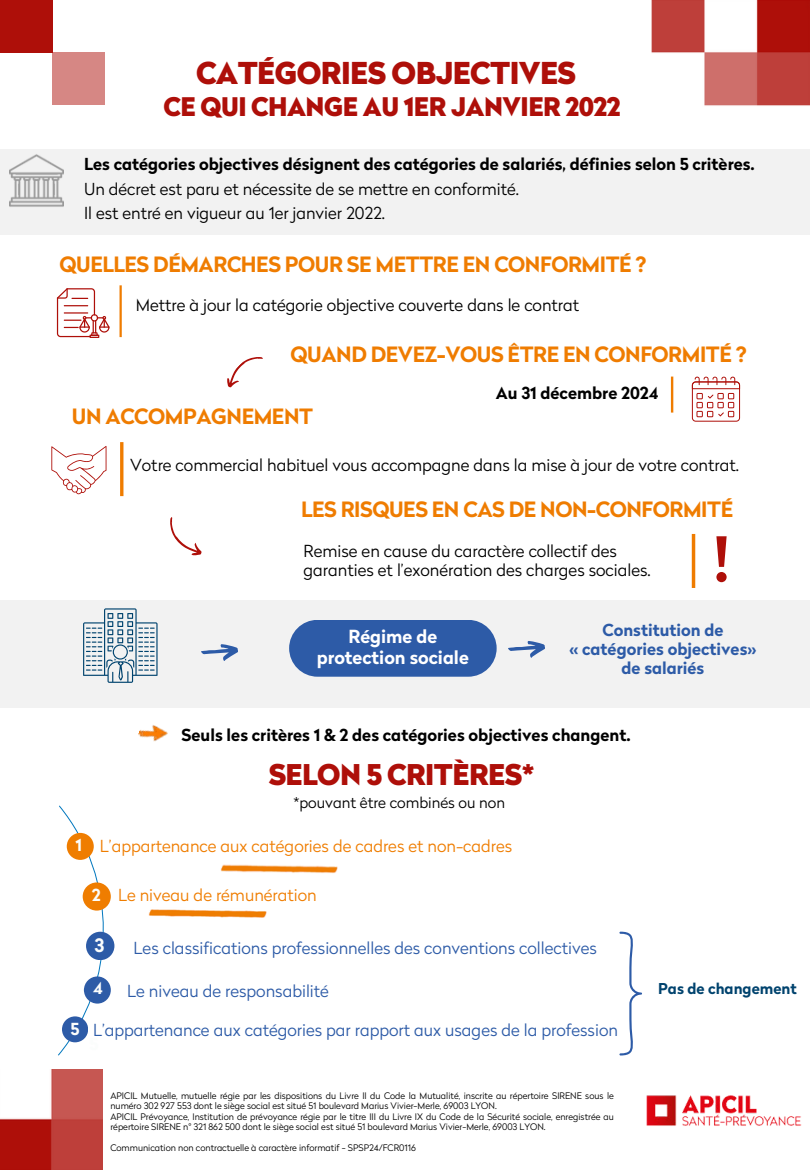
<style>
.page{position:relative;width:810px;height:1170px;background:#fff}
.page>*{position:absolute;margin:0;border:0;box-sizing:border-box;transform-origin:0 0}
.t1{font:900 30px "Radikal";letter-spacing:-.02em;color:#ae0f09}
.t2{font:900 28.5px "Radikal";letter-spacing:-.02em;color:#ae0f09}
.t3{font:900 25.5px "Radikal";letter-spacing:-.02em;color:#ae0f09}
.t4{font:700 21px "Radikal";letter-spacing:-.02em;color:#ef7c00}
.t5{font:700 18.45px "Radikal";color:#fbfdfc}
.t6{font:700 18px/21.3px "Radikal";color:#fff;text-align:center}
.t7{font:300 16.5px/24.8px "Radikal";color:#000}
.t8{font:700 16.5px "Radikal";color:#000}
.t9{font:300 16.5px "Radikal";color:#2d5ba7}
.t10{font:300 16.5px "Radikal";color:#ef7d00}
.t11{font:700 16.5px/19.2px "Radikal";color:#2d5ba7;text-align:center}
.t12{font:700 16.5px "Radikal";color:#fbfdfc}
.t13{font:300 15px "Radikal";color:#000}
.t14{font:700 15px "Radikal";color:#00436e}
.t15{font:300 9px/10.5px "Radikal";color:#000}
</style>
<div class="page">
<img style="left:0;top:1070px;width:103px;height:100px">
<svg style="left:58px;top:806px;width:57px;height:250px"></svg>
<div style="left:0;top:600px;width:810px;height:108px;background:#f2f2f2"></div>
<hr style="left:120px;top:285px;width:2px;height:52px;background:#ef7c00">
<hr style="left:671px;top:377px;width:2px;height:36px;background:#ef7c00">
<hr style="left:120px;top:442px;width:3px;height:54px;background:#ef7c00">
<img style="left:138px;top:725px;width:30px;height:17px">
<div style="left:67px;top:833px;width:27px;height:27px;background:#ef7d00;border-radius:50%"></div>
<div style="left:62px;top:1016px;width:26px;height:26px;background:#2d5ba7;border-radius:50%"></div>
<div style="left:84px;top:976px;width:27px;height:27px;background:#2d5ba7;border-radius:50%"></div>
<img style="left:149px;top:909px;width:118px;height:9px">
<img style="left:220px;top:864px;width:117px;height:9px">
<div style="left:0;top:149px;width:810px;height:86px;background:#f2f2f2"></div>
<img style="left:9px;top:154px;width:54px;height:53px">
<svg style="left:57px;top:288px;width:53px;height:50px"></svg>
<svg style="left:51px;top:446px;width:55px;height:48px"></svg>
<hr style="left:692px;top:534px;width:3px;height:54px;background:#ef7c00">
<svg style="left:692px;top:377px;width:48px;height:45px"></svg>
<svg style="left:83px;top:608px;width:74px;height:75px"></svg>
<div style="left:716px;top:572px;width:11px;height:10px;background:#ae0f09;border-radius:50%"></div>
<svg style="left:716px;top:536px;width:11px;height:31px"></svg>
<div style="left:289px;top:620px;width:208px;height:57px;background:#2d5ba7;border-radius:28px"></div>
<div style="left:83px;top:882px;width:28px;height:29px;background:#ef7d00;border-radius:50%"></div>
<div style="left:86px;top:932px;width:28px;height:28px;background:#2d5ba7;border-radius:50%"></div>
<svg style="left:170px;top:517px;width:32px;height:39px"></svg>
<svg style="left:227px;top:357px;width:36px;height:30px"></svg>
<svg style="left:201px;top:644px;width:37px;height:17px"></svg>
<svg style="left:508px;top:641px;width:37px;height:17px"></svg>
<svg style="left:620px;top:932px;width:22px;height:124px"></svg>
<div style="left:0;top:0;width:53px;height:53px;background:#ae0f09"></div>
<img style="left:651px;top:0;width:159px;height:106px">
<div style="left:52px;top:52px;width:53px;height:53px;background:#d68784"></div>
<img style="left:646px;top:1095px;width:156px;height:31px">
<h1 class="t1" style="left:196px;top:50px;width:382px">CATÉGORIES OBJECTIVES</h1>
<h3 class="t3" style="left:164px;top:88px;width:458px">CE QUI CHANGE AU 1ER JANVIER 2022</h3>
<h3 class="t8" style="left:84px;top:152px;width:672px">Les catégories objectives désignent des catégories de salariés, définies selon 5 critères.</h3>
<h3 class="t7" style="left:84px;top:176px;width:436px">Un décret est paru et nécessite de se mettre en conformité.<br>Il est entré en vigueur au 1er janvier 2022.</h3>
<h3 class="t4" style="left:60px;top:249px;width:589px">QUELLES DÉMARCHES POUR SE METTRE EN CONFORMITÉ ?</h3>
<h3 class="t7" style="left:136px;top:292px;width:445px">Mettre à jour la catégorie objective couverte dans le contrat</h3>
<h3 class="t4" style="left:291px;top:339px;width:458px">QUAND DEVEZ-VOUS ÊTRE EN CONFORMITÉ ?</h3>
<h3 class="t4" style="left:72px;top:401px;width:243px">UN ACCOMPAGNEMENT</h3>
<h3 class="t8" style="left:496px;top:380px;width:164px">Au 31 décembre 2024</h3>
<h3 class="t7" style="left:130px;top:452px;width:610px">Votre commercial habituel vous accompagne dans la mise à jour de votre contrat.</h3>
<h3 class="t4" style="left:301px;top:494px;width:434px">LES RISQUES EN CAS DE NON-CONFORMITÉ</h3>
<h3 class="t7" style="left:304px;top:541px;width:349px;line-height:19.2px">Remise en cause du caractère collectif des garanties et l’exonération des charges sociales.</h3>
<h3 class="t6" style="left:317px;top:625px;width:154px">Régime de protection sociale</h3>
<h3 class="t11" style="left:570px;top:620px;width:188px">Constitution de<br>« catégories objectives» de salariés</h3>
<h3 class="t8" style="left:182px;top:723px;width:451px">Seuls les critères 1 &amp; 2 des catégories objectives changent.</h3>
<h2 class="t2" style="left:269px;top:754px;width:267px">SELON 5 CRITÈRES*</h2>
<h3 class="t12" style="left:75px;top:833px;width:8px">1</h3>
<h3 class="t13" style="left:293px;top:792px;width:213px">*pouvant être combinés ou non</h3>
<h3 class="t10" style="left:100px;top:834px;width:414px">L’appartenance aux catégories de cadres et non-cadres</h3>
<h3 class="t12" style="left:71px;top:1017px;width:11px">5</h3>
<h3 class="t12" style="left:92px;top:883px;width:10px">2</h3>
<h3 class="t5" style="left:95px;top:932px;width:11px">3</h3>
<h3 class="t12" style="left:93px;top:976px;width:11px">4</h3>
<h3 class="t10" style="left:118px;top:884px;width:200px">Le niveau de rémunération</h3>
<h3 class="t9" style="left:134px;top:936px;width:465px">Les classifications professionnelles des conventions collectives</h3>
<h3 class="t9" style="left:127px;top:979px;width:203px">Le niveau de responsabilité</h3>
<h3 class="t9" style="left:93px;top:1018px;width:526px">L’appartenance aux catégories par rapport aux usages de la profession</h3>
<p class="t15" style="left:110px;top:1090px;width:505px">APICIL Mutuelle, mutuelle régie par les dispositions du Livre II du Code la Mutualité, inscrite au répertoire SIRENE sous le numéro 302 927 553 dont le siège social est situé 51 boulevard Marius Vivier-Merle, 69003 LYON.<br>APICIL Prévoyance, Institution de prévoyance régie par le titre III du Livre IX du Code de la Sécurité sociale, enregistrée au répertoire SIRENE n° 321 862 500 dont le siège social est situé 51 boulevard Marius Vivier-Merle, 69003 LYON.</p>
<p class="t15" style="left:110px;top:1142px;width:307px">Communication non contractuelle à caractère informatif - SPSP24/FCR0116</p>
<h3 class="t14" style="left:658px;top:977px;width:140px">Pas de changement</h3>
</div>
